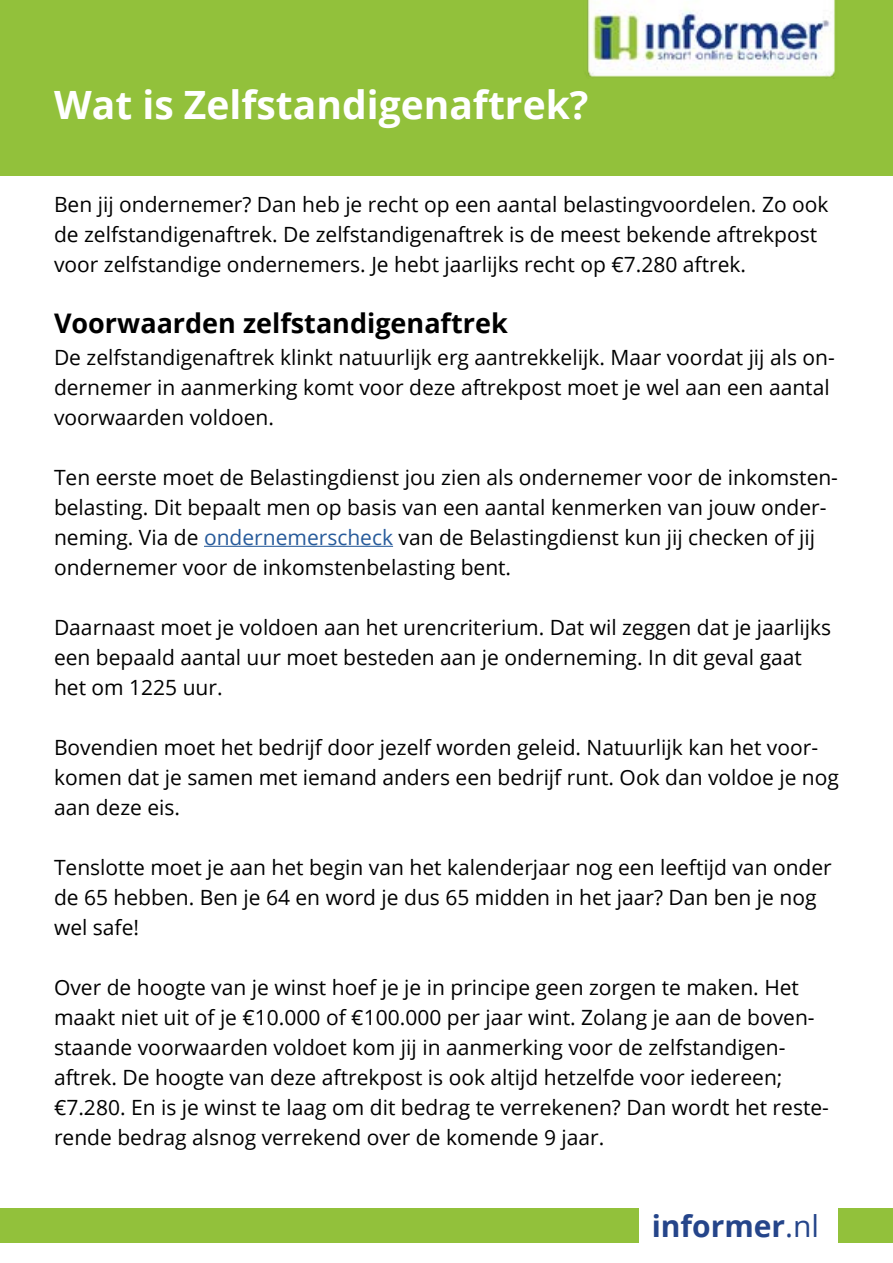
<style>
.page{position:relative;width:893px;height:1263px;background:#fff}
.page>*{position:absolute;margin:0;border:0;box-sizing:border-box;transform-origin:0 0}
.t1{font:700 39px "Open Sans";color:#fff}
.t2{font:700 30px "Open Sans";color:#25458a}
.t3{font:700 27px "Open Sans";color:#000}
.t4{font:21px/30px "Open Sans";color:#000}
.s1{color:#275b9b}
.s2{font-weight:400}
</style>
<div class="page">
<div style="left:0;top:0;width:893px;height:176px;background:#92c13b"></div>
<img style="left:587px;top:0;width:248px;height:79px">
<div style="left:0;top:1209px;width:893px;height:34px;background:#92c13b"></div>
<div style="left:640px;top:1202px;width:198px;height:49px;background:#fff"></div>
<hr style="left:204px;top:546px;width:189px;height:1px;background:#275b9b">
<h1 class="t1" style="left:54px;top:77px;width:536px">Wat is Zelfstandigenaftrek?</h1>
<p class="t4" style="left:54px;top:189px;width:776px">Ben jij ondernemer? Dan heb je recht op een aantal belastingvoordelen. Zo ook de zelfstandigenaftrek. De zelfstandigenaftrek is de meest bekende aftrekpost voor zelfstandige ondernemers. Je hebt jaarlijks recht op €7.280 aftrek.</p>
<p class="t3" style="left:54px;top:304px;width:455px">Voorwaarden zelfstandigenaftrek</p>
<p class="t4" style="left:54px;top:342px;width:782px">De zelfstandigenaftrek klinkt natuurlijk erg aantrekkelijk. Maar voordat jij als on&shy;dernemer in aanmerking komt voor deze aftrekpost moet je wel aan een aantal voorwaarden voldoen.</p>
<p class="t4" style="left:54px;top:462px;width:785px">Ten eerste moet de Belastingdienst jou zien als ondernemer voor de inkomsten&shy;belasting. Dit bepaalt men op basis van een aantal kenmerken van jouw onder&shy;neming. Via de <span class="s1">ondernemerscheck</span> van de Belastingdienst kun jij checken of jij ondernemer voor de inkomstenbelasting bent.</p>
<p class="t4" style="left:54px;top:612px;width:779px">Daarnaast moet je voldoen aan het urencriterium. Dat wil zeggen dat je jaarlijks een bepaald aantal uur moet besteden aan je onderneming. In dit geval gaat het om 1225 uur.</p>
<p class="t4" style="left:54px;top:732px;width:786px">Bovendien moet het bedrijf door jezelf worden geleid. Natuurlijk kan het voor&shy;komen dat je samen met iemand anders een bedrijf runt. Ook dan voldoe je nog aan deze eis.</p>
<p class="t4" style="left:54px;top:852px;width:779px">Tenslotte moet je aan het begin van het kalenderjaar nog een leeftijd van onder de 65 hebben. Ben je 64 en word je dus 65 midden in het jaar? Dan ben je nog wel safe!</p>
<p class="t4" style="left:54px;top:972px;width:776px">Over de hoogte van je winst hoef je je in principe geen zorgen te maken. Het maakt niet uit of je €10.000 of €100.000 per jaar wint. Zolang je aan de boven&shy;staande voorwaarden voldoet kom jij in aanmerking voor de zelfstandigen&shy;aftrek. De hoogte van deze aftrekpost is ook altijd hetzelfde voor iedereen; €7.280. En is je winst te laag om dit bedrag te verrekenen? Dan wordt het reste&shy;rende bedrag alsnog verrekend over de komende 9 jaar.</p>
<h2 class="t2" style="left:652px;top:1205px;width:169px">informer<span class="s2">.nl</span></h2>
</div>
